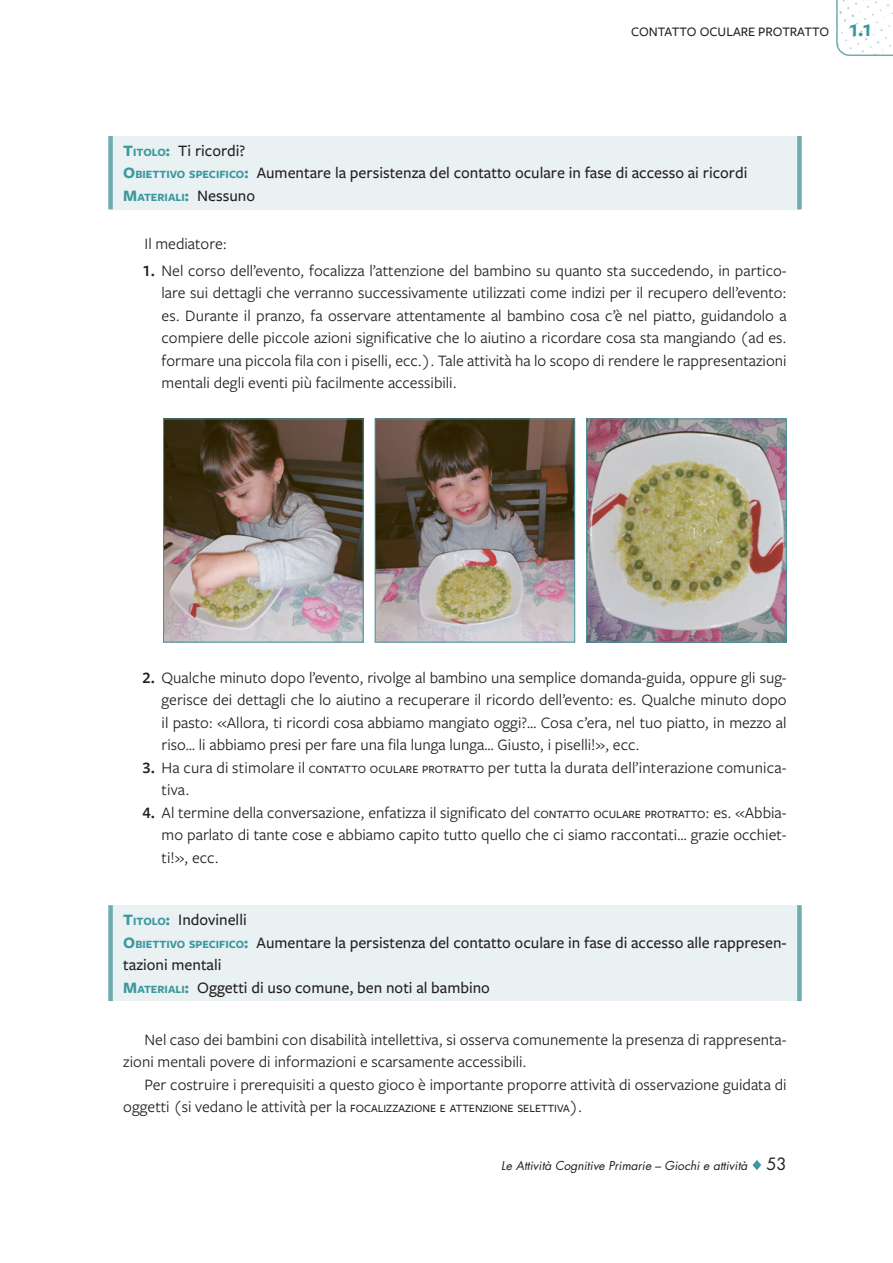
<style>
.page{position:relative;width:893px;height:1263px;background:#fff}
.page>*{position:absolute;margin:0;border:0;box-sizing:border-box;transform-origin:0 0}
.t1{font:16.5px/22.5px "Freight Sans Pro";color:#231f20;text-align:justify}
.t2{font:500 16.5px/22.5px "Freight Sans Pro";color:#231f20}
.t3{font:500 13.5px "Freight Sans Pro";color:#231f20}
.t4{font:italic 12px "Futura Std";color:#231f20}
.t5{font:500 11.55px "Freight Sans Pro";color:#231f20}
.t6{font:700 11.55px "Freight Sans Pro";color:#3c989e}
.s1{font-weight:600;font-size:24px;color:#3c989e}
.s2{font-weight:700;color:#3c989e}
.s3{font-weight:700;font-size:11.55px;color:#3c989e}
.s4{font-size:16.5px}
.s5{font-weight:500;font-size:16.5px;color:#231f20}
.s6{font-weight:600}
.s7{font-weight:500;font-size:11.55px}
.s8{font-weight:400;font-size:16.5px}
.s9{font-style:normal;font-size:16.5px}
</style>
<div class="page">
<svg style="left:753px;top:1160px;width:8px;height:10px"></svg>
<svg style="left:836px;top:0;width:57px;height:56px"></svg>
<div style="left:111px;top:136px;width:688px;height:73px;background:#eaf1f2"></div>
<div style="left:108px;top:136px;width:5px;height:73px;background:#70abb2"></div>
<div style="left:797px;top:136px;width:5px;height:73px;background:#70abb2"></div>
<img style="left:165px;top:421px;width:196px;height:219px">
<div style="left:163px;top:419px;width:200px;height:223px;border:1px solid #3c989e"></div>
<img style="left:377px;top:421px;width:196px;height:219px">
<div style="left:375px;top:419px;width:200px;height:223px;border:1px solid #3c989e"></div>
<img style="left:588px;top:421px;width:197px;height:219px">
<div style="left:586px;top:419px;width:201px;height:223px;border:1px solid #3c989e"></div>
<div style="left:111px;top:905px;width:688px;height:96px;background:#eaf1f2"></div>
<div style="left:108px;top:905px;width:5px;height:96px;background:#70abb2"></div>
<div style="left:797px;top:905px;width:5px;height:96px;background:#70abb2"></div>
<p class="t3" style="left:631px;top:22px;width:242px">CONTATTO OCULARE PROTRATTO <span class="s1">1.1</span></p>
<p class="t2" style="left:123px;top:139px;width:626px"><span class="s2">T</span><span class="s3">ITOLO</span><span class="s2">:</span> Ti ricordi?<br><span class="s2">O</span><span class="s3">BIETTIVO SPECIFICO</span><span class="s2">:</span> Aumentare la persistenza del contatto oculare in fase di accesso ai ricordi</p>
<p class="t6" style="left:123px;top:189px;width:133px"><span class="s4">M</span>ATERIALI<span class="s4">:</span> <span class="s5">Nessuno</span></p>
<p class="t1" style="left:145px;top:232px;width:84px">Il mediatore:</p>
<p class="t1" style="left:162px;top:258px;width:627px;text-indent:-19px"><span class="s6">1.</span> Nel corso dell’evento, focalizza l’attenzione del bambino su quanto sta succedendo, in partico&shy;lare sui dettagli che verranno successivamente utilizzati come indizi per il recupero dell’evento: es. Durante il pranzo, fa osservare attentamente al bambino cosa c’è nel piatto, guidandolo a compiere delle piccole azioni significative che lo aiutino a ricordare cosa sta mangiando (ad es. formare una piccola fila con i piselli, ecc.). Tale attività ha lo scopo di rendere le rappresentazioni mentali degli eventi più facilmente accessibili.</p>
<p class="t1" style="left:162px;top:665px;width:627px;text-indent:-19px"><span class="s6">2.</span> Qualche minuto dopo l’evento, rivolge al bambino una semplice domanda-guida, oppure gli sug&shy;gerisce dei dettagli che lo aiutino a recuperare il ricordo dell’evento: es. Qualche minuto dopo il pasto: «Allora, ti ricordi cosa abbiamo mangiato oggi?… Cosa c’era, nel tuo piatto, in mezzo al riso… li abbiamo presi per fare una fila lunga lunga… Giusto, i piselli!», ecc.</p>
<p class="t1" style="left:162px;top:755px;width:627px;text-indent:-19px"><span class="s6">3.</span> Ha cura di stimolare il <span class="s7">CONTATTO OCULARE PROTRATTO</span> per tutta la durata dell’interazione comunica&shy;tiva.</p>
<p class="t1" style="left:162px;top:800px;width:627px;text-indent:-19px"><span class="s6">4.</span> Al termine della conversazione, enfatizza il significato del <span class="s7">CONTATTO OCULARE PROTRATTO</span>: es. «Abbia&shy;mo parlato di tante cose e abbiamo capito tutto quello che ci siamo raccontati… grazie occhiet&shy;ti!», ecc.</p>
<p class="t2" style="left:123px;top:908px;width:665px"><span class="s2">T</span><span class="s3">ITOLO</span><span class="s2">:</span> Indovinelli<br><span class="s2">O</span><span class="s3">BIETTIVO SPECIFICO</span><span class="s2">:</span> Aumentare la persistenza del contatto oculare in fase di accesso alle rappresen&shy;tazioni mentali<br><span class="s2">M</span><span class="s3">ATERIALI</span><span class="s2">:</span> Oggetti di uso comune, ben noti al bambino</p>
<p class="t1" style="left:123px;top:1027px;width:665px;text-indent:21px">Nel caso dei bambini con disabilità intellettiva, si osserva comunemente la presenza di rappresenta&shy;zioni mentali povere di informazioni e scarsamente accessibili.</p>
<p class="t1" style="left:145px;top:1072px;width:643px">Per costruire i prerequisiti a questo gioco è importante proporre attività di osservazione guidata di</p>
<p class="t5" style="left:123px;top:1101px;width:460px"><span class="s8">oggetti (si vedano le attività per la</span> FOCALIZZAZIONE E ATTENZIONE SELETTIVA<span class="s8">).</span></p>
<p class="t4" style="left:501px;top:1158px;width:287px">Le Attività Cognitive Primarie – Giochi e attività <span class="s9">53</span></p>
</div>
